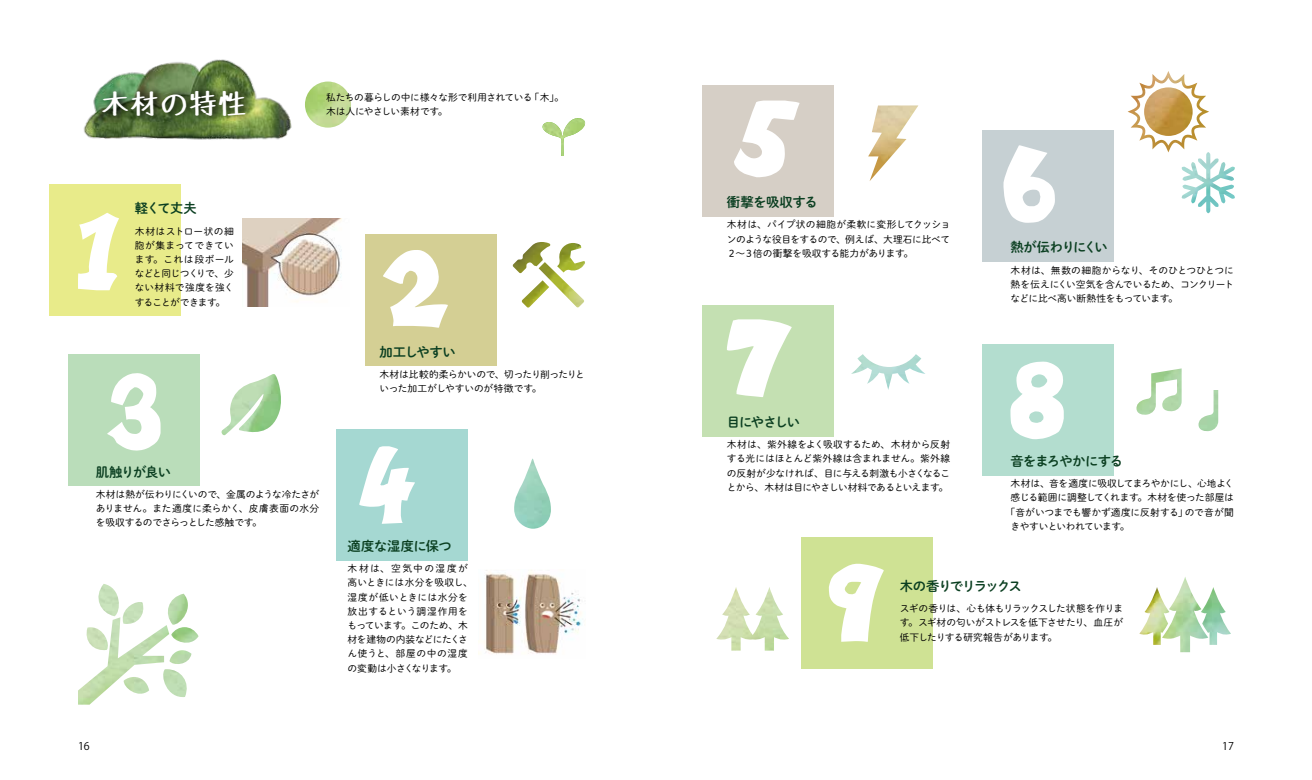
<style>
.page{position:relative;width:1312px;height:780px;background:#fff}
.page>*{position:absolute;margin:0;border:0;box-sizing:border-box;transform-origin:0 0}
.t1{font:26.62px "Y Oz Font E Pro N B";letter-spacing:.1em;color:#fff}
.t2{font:13.25px "DNP Shuei M Go Std B";letter-spacing:-.065em;color:#0b3f21}
.t3{font:13.25px "DNP Shuei M Go Std B";letter-spacing:-.105em;color:#0b3f21}
.t4{font:13.25px "DNP Shuei M Go Std B";letter-spacing:-.025em;color:#0b3f21}
.t5{font:13.25px "DNP Shuei M Go Std B";letter-spacing:-.02em;color:#0b3f21}
.t6{font:10.62px "Koz Go Std";color:#000}
.t7{font:9.75px/14.1px "DNP Shuei M Go Std L";letter-spacing:-.03em;color:#000;text-align:justify}
.t8{font:9.75px/14.1px "DNP Shuei M Go Std L";color:#000}
.t9{font:9.75px "DNP Shuei M Go Std L";letter-spacing:-.005em;color:#000}
.t10{font:9.75px "DNP Shuei M Go Std L";letter-spacing:-.05em;color:#000}
</style>
<div class="page">
<img style="left:305px;top:81px;width:46px;height:47px;border-radius:23px">
<div style="left:50px;top:184px;width:131px;height:131px;background:#e8eb8a"></div>
<div style="left:365px;top:234px;width:131px;height:131px;background:#d4cf94"></div>
<div style="left:337px;top:429px;width:131px;height:131px;background:#a5d8d2"></div>
<div style="left:702px;top:85px;width:131px;height:131px;background:#d6cfc6"></div>
<div style="left:981px;top:130px;width:132px;height:131px;background:#c6d0d3"></div>
<div style="left:981px;top:344px;width:132px;height:131px;background:#b3ddcf"></div>
<div style="left:801px;top:537px;width:131px;height:131px;background:#cfe294"></div>
<div style="left:702px;top:305px;width:131px;height:131px;background:#c4e0b2"></div>
<div style="left:68px;top:354px;width:131px;height:131px;background:#baddba"></div>
<img style="left:1127px;top:71px;width:81px;height:81px">
<svg style="left:1139px;top:577px;width:92px;height:76px"></svg>
<img style="left:512px;top:242px;width:73px;height:65px">
<img style="left:83px;top:59px;width:209px;height:81px">
<svg style="left:99px;top:84px;width:157px;height:39px;background:#4e6838"></svg>
<img style="left:243px;top:218px;width:99px;height:88px">
<img style="left:478px;top:570px;width:104px;height:85px">
<svg style="left:78px;top:213px;width:41px;height:77px"></svg>
<svg style="left:383px;top:250px;width:64px;height:77px"></svg>
<svg style="left:107px;top:373px;width:53px;height:78px"></svg>
<svg style="left:359px;top:446px;width:56px;height:78px"></svg>
<svg style="left:734px;top:101px;width:65px;height:76px"></svg>
<svg style="left:1003px;top:145px;width:51px;height:78px"></svg>
<svg style="left:727px;top:319px;width:64px;height:78px"></svg>
<svg style="left:1010px;top:361px;width:53px;height:78px"></svg>
<svg style="left:828px;top:563px;width:55px;height:78px"></svg>
<img style="left:1136px;top:368px;width:81px;height:64px">
<img style="left:514px;top:458px;width:37px;height:71px">
<img style="left:1181px;top:152px;width:53px;height:61px">
<img style="left:851px;top:354px;width:74px;height:36px">
<img style="left:221px;top:374px;width:60px;height:62px">
<img style="left:868px;top:105px;width:50px;height:76px">
<img style="left:716px;top:587px;width:73px;height:63px">
<img style="left:78px;top:584px;width:120px;height:120px">
<img style="left:542px;top:118px;width:43px;height:38px">
<h1 class="t1" style="left:102px;top:88px;width:145px">木材の特性</h1>
<h2 class="t2" style="left:135px;top:198px;width:63px">軽くて丈夫</h2>
<p class="t7" style="left:135px;top:223px;width:101px">木材はストロー状の細胞が集まってできています。これは段ボールなどと同じつくりで、少ない材料で強度を強くすることができます。</p>
<p class="t7" style="left:326px;top:90px;width:239px">私たちの暮らしの中に様々な形で利用されている「木」。木は人にやさしい素材です。</p>
<h2 class="t2" style="left:379px;top:342px;width:78px">加工しやすい</h2>
<p class="t7" style="left:379px;top:367px;width:207px">木材は比較的柔らかいので、切ったり削ったりといった加工がしやすいのが特徴です。</p>
<h2 class="t2" style="left:96px;top:462px;width:77px">肌触りが良い</h2>
<p class="t7" style="left:96px;top:486px;width:225px">木材は熱が伝わりにくいので、金属のような冷たさがありません。また適度に柔らかく、皮膚表面の水分を吸収するのでさらっとした感触です。</p>
<h2 class="t4" style="left:347px;top:536px;width:106px">適度な湿度に保つ</h2>
<p class="t8" style="left:347px;top:561px;width:127px">木材は、空気中の湿度が高いときには水分を吸収し、湿度が低いときには水分を放出するという調湿作用をもっています。このため、木材を建物の内装などにたくさん使うと、部屋の中の湿度の変動は小さくなります。</p>
<h2 class="t5" style="left:726px;top:192px;width:92px">衝撃を吸収する</h2>
<p class="t7" style="left:726px;top:217px;width:225px">木材は、パイプ状の細胞が柔軟に変形してクッションのような役目をするので、例えば、大理石に比べて２〜３倍の衝撃を吸収する能力があります。</p>
<h2 class="t2" style="left:726px;top:412px;width:75px">目にやさしい</h2>
<p class="t7" style="left:726px;top:437px;width:225px">木材は、紫外線をよく吸収するため、木材から反射する光にはほとんど紫外線は含まれません。紫外線の反射が少なければ、目に与える刺激も小さくなることから、木材は目にやさしい材料であるといえます。</p>
<h2 class="t3" style="left:1010px;top:237px;width:99px">熱が伝わりにくい</h2>
<p class="t7" style="left:1010px;top:262px;width:225px">木材は、無数の細胞からなり、そのひとつひとつに熱を伝えにくい空気を含んでいるため、コンクリートなどに比べ高い断熱性をもっています。</p>
<h2 class="t2" style="left:1010px;top:451px;width:114px">音をまろやかにする</h2>
<p class="t7" style="left:1010px;top:476px;width:225px">木材は、音を適度に吸収してまろやかにし、心地よく</p>
<p class="t7" style="left:1010px;top:490px;width:225px">感じる範囲に調整してくれます。木材を使った部屋は</p>
<p class="t9" style="left:1005px;top:505px;width:230px">「音がいつまでも響かず適度に反射する」ので音が聞</p>
<p class="t10" style="left:1010px;top:519px;width:121px">きやすいといわれています。</p>
<h2 class="t3" style="left:899px;top:576px;width:123px">木の香りでリラックス</h2>
<p class="t7" style="left:899px;top:601px;width:225px">スギの香りは、心も体もリラックスした状態を作ります。スギ材の匂いがストレスを低下させたり、血圧が低下したりする研究報告があります。</p>
<p class="t6" style="left:78px;top:739px;width:13px">16</p>
<p class="t6" style="left:1221px;top:739px;width:13px">17</p>
</div>
